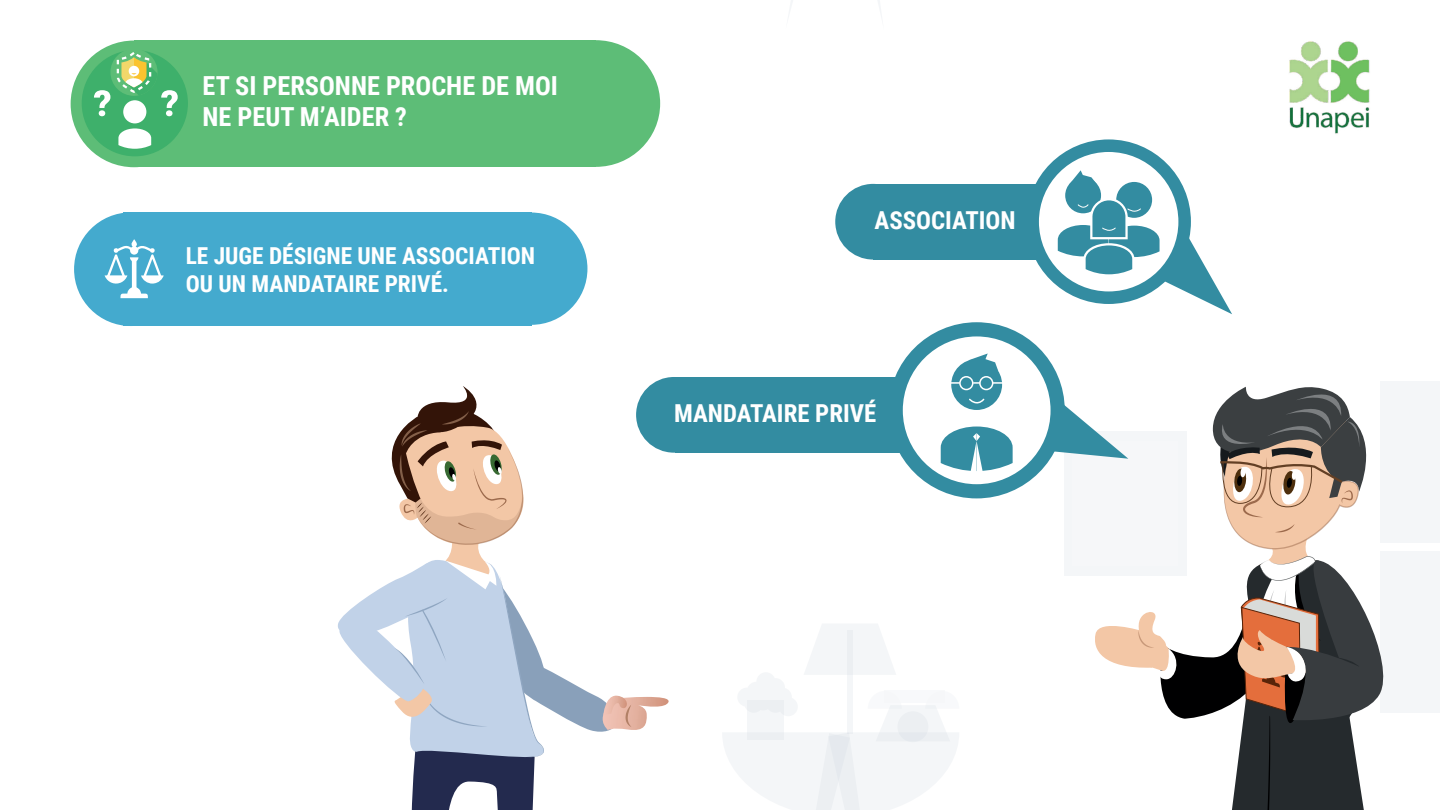
<style>
.page{position:relative;width:1440px;height:810px;background:#fff}
.page>*{position:absolute;margin:0;border:0;box-sizing:border-box;transform-origin:0 0}
.t1{font:700 26.25px/31.5px "Roboto Condensed";color:#fff}
.t2{font:700 24.75px "Roboto Condensed";color:#fff}
.t3{font:700 23.33px/28px "Roboto Condensed";color:#fff}
</style>
<div class="page">
<svg style="left:788px;top:0;width:94px;height:17px"></svg>
<svg style="left:723px;top:624px;width:236px;height:186px"></svg>
<div style="left:885px;top:691px;width:60px;height:12px;background:#f8f9fb"></div>
<div style="left:1381px;top:382px;width:59px;height:161px;background:#f4f6f8"></div>
<div style="left:1381px;top:551px;width:59px;height:161px;background:#f4f6f8"></div>
<img style="left:1289px;top:41px;width:81px;height:93px">
<div style="left:123px;top:212px;width:408px;height:114px;background:#44aace"></div>
<div style="left:74px;top:212px;width:114px;height:114px;background:#44aace;border-radius:50%"></div>
<div style="left:475px;top:213px;width:112px;height:112px;background:#44aace;border-radius:50%"></div>
<svg style="left:105px;top:239px;width:59px;height:59px"></svg>
<div style="left:835px;top:184px;width:76px;height:76px;background:#338ca1;border-radius:50%"></div>
<div style="left:873px;top:184px;width:166px;height:76px;background:#338ca1"></div>
<div style="left:1026px;top:139px;width:165px;height:165px;background:#338ca1;border-radius:50%"></div>
<div style="left:1039px;top:152px;width:139px;height:139px;background:#fff;border-radius:50%"></div>
<div style="left:1065px;top:177px;width:36px;height:36px;background:#338ca1;border-radius:50%"></div>
<svg style="left:1069px;top:170px;width:28px;height:14px"></svg>
<div style="left:1116px;top:182px;width:36px;height:36px;background:#338ca1;border-radius:50%"></div>
<svg style="left:1058px;top:198px;width:174px;height:116px"></svg>
<div style="left:636px;top:377px;width:76px;height:76px;background:#338ca1;border-radius:50%"></div>
<div style="left:675px;top:377px;width:259px;height:76px;background:#338ca1"></div>
<div style="left:889px;top:322px;width:176px;height:176px;background:#338ca1;border-radius:50%"></div>
<div style="left:903px;top:336px;width:148px;height:148px;background:#fff;border-radius:50%"></div>
<svg style="left:1051px;top:380px;width:346px;height:430px"></svg>
<div style="left:951px;top:359px;width:51px;height:51px;background:#338ca1;border-radius:50%"></div>
<svg style="left:968px;top:353px;width:30px;height:17px"></svg>
<svg style="left:969px;top:398px;width:16px;height:6px"></svg>
<div style="left:959px;top:376px;width:14px;height:14px;border:2px solid #fff;border-radius:50%"></div>
<div style="left:979px;top:376px;width:14px;height:14px;border:2px solid #fff;border-radius:50%"></div>
<svg style="left:973px;top:382px;width:7px;height:2px"></svg>
<svg style="left:951px;top:382px;width:9px;height:2px"></svg>
<svg style="left:993px;top:382px;width:9px;height:2px"></svg>
<svg style="left:941px;top:427px;width:72px;height:57px"></svg>
<svg style="left:338px;top:386px;width:332px;height:424px"></svg>
<div style="left:531px;top:40px;width:129px;height:127px;background:#5dbd77;border-radius:50%"></div>
<div style="left:134px;top:41px;width:462px;height:126px;background:#5dbd77"></div>
<div style="left:71px;top:41px;width:126px;height:126px;background:#5dbd77;border-radius:50%"></div>
<div style="left:82px;top:50px;width:106px;height:106px;background:#3eb06b;border-radius:50%"></div>
<div style="left:123px;top:100px;width:23px;height:23px;background:#fff;border-radius:50%"></div>
<svg style="left:118px;top:128px;width:33px;height:21px"></svg>
<svg style="left:94px;top:90px;width:16px;height:26px"></svg>
<div style="left:110px;top:49px;width:48px;height:47px;background:#5dbd77;border-radius:50%"></div>
<svg style="left:116px;top:51px;width:62px;height:65px"></svg>
<p class="t1" style="left:203px;top:70px;width:357px">ET SI PERSONNE PROCHE DE MOI<br>NE PEUT M’AIDER ?</p>
<p class="t3" style="left:186px;top:242px;width:351px">LE JUGE DÉSIGNE UNE ASSOCIATION<br>OU UN MANDATAIRE PRIVÉ.</p>
<p class="t2" style="left:875px;top:206px;width:143px">ASSOCIATION</p>
<p class="t2" style="left:674px;top:399px;width:204px">MANDATAIRE PRIVÉ</p>
</div>
